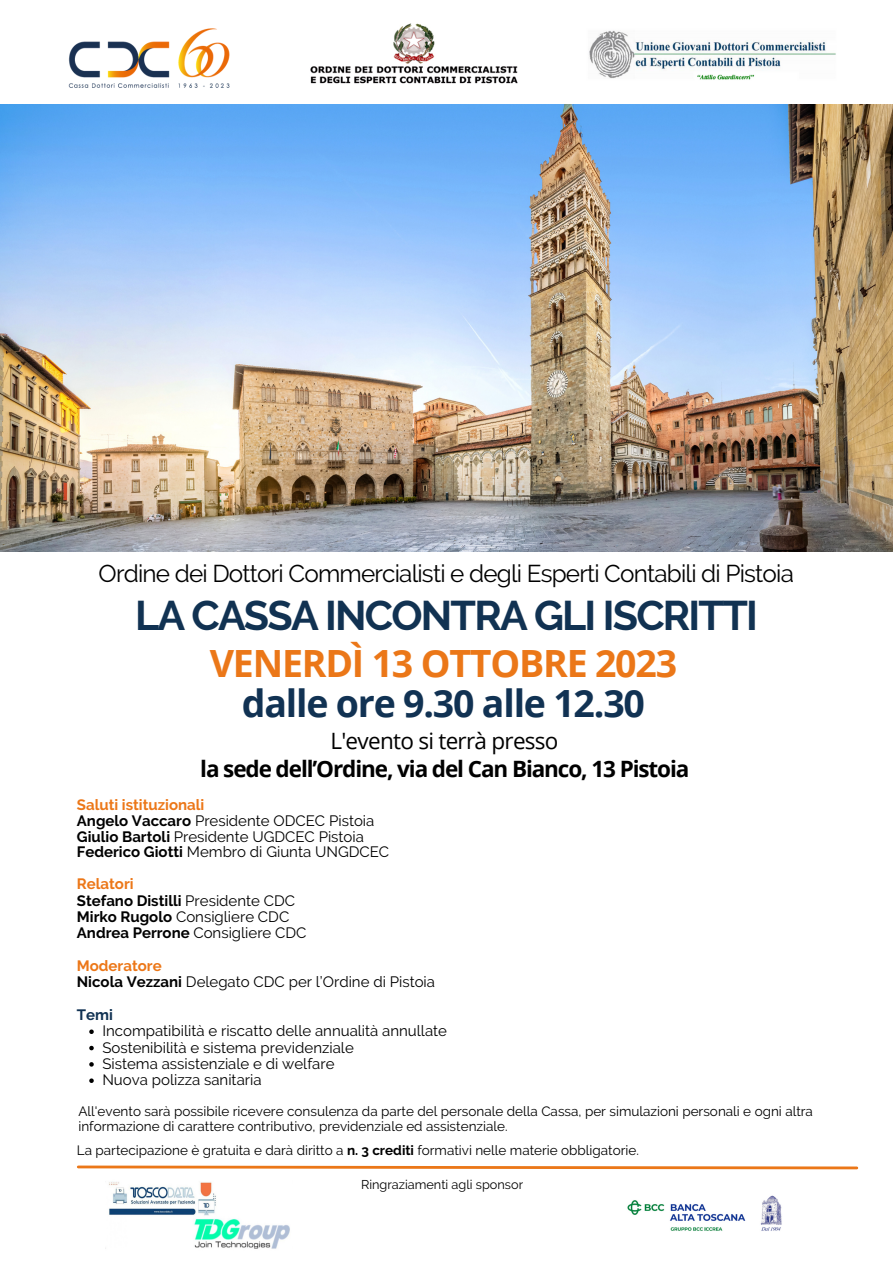
<style>
.page{position:relative;width:893px;height:1263px;background:#fff}
.page>*{position:absolute;margin:0;border:0;box-sizing:border-box;transform-origin:0 0}
.t1{font:700 41.25px "Raleway";letter-spacing:-.045em;color:#113252}
.t2{font:700 37.5px "Open Sans";letter-spacing:-.03em;color:#113253}
.t3{font:700 37.5px "Open Sans";letter-spacing:-.03em;color:#eb7718}
.t4{font:24.3px "Raleway";letter-spacing:-.035em;color:#000}
.t5{font:700 22.5px "Open Sans";letter-spacing:-.05em;color:#000}
.t6{font:22.5px "Open Sans";letter-spacing:-.03em;color:#000}
.t7{font:15px "Raleway";color:#000}
.t8{font:700 15px "Raleway";color:#ec7718}
.t9{font:700 15px "Raleway";color:#000}
.t10{font:700 15px "Raleway";color:#113253}
.t11{font:13.5px/15.2px "Raleway";color:#000}
.t12{font:12.75px "Raleway";color:#000}
.s1{font-weight:700}
.s2{font-weight:400}
</style>
<div class="page">
<img style="left:0;top:105px;width:893px;height:446px">
<svg style="left:77px;top:1165px;width:782px;height:5px"></svg>
<img style="left:68px;top:28px;width:162px;height:60px">
<img style="left:310px;top:23px;width:208px;height:61px">
<img style="left:589px;top:30px;width:247px;height:50px">
<img style="left:627px;top:1195px;width:155px;height:36px">
<svg style="left:89px;top:1029px;width:5px;height:5px"></svg>
<svg style="left:89px;top:1046px;width:5px;height:4px"></svg>
<svg style="left:89px;top:1062px;width:5px;height:4px"></svg>
<svg style="left:89px;top:1078px;width:5px;height:5px"></svg>
<img style="left:105px;top:1181px;width:185px;height:68px">
<p class="t4" style="left:99px;top:559px;width:697px">Ordine dei Dottori Commercialisti e degli Esperti Contabili di Pistoia</p>
<p class="t1" style="left:135px;top:591px;width:624px">LA CASSA INCONTRA GLI ISCRITTI</p>
<p class="t3" style="left:210px;top:637px;width:469px">VENERDÌ 13 OTTOBRE 2023</p>
<p class="t2" style="left:242px;top:677px;width:404px">dalle ore 9.30 alle 12.30</p>
<p class="t6" style="left:330px;top:725px;width:230px">L'evento si terrà presso</p>
<p class="t5" style="left:200px;top:753px;width:491px">la sede dell’Ordine, via del Can Bianco, 13 Pistoia</p>
<p class="t8" style="left:77px;top:796px;width:129px">Saluti istituzionali</p>
<p class="t7" style="left:77px;top:812px;width:299px"><span class="s1">Angelo Vaccaro</span> Presidente ODCEC Pistoia</p>
<p class="t7" style="left:77px;top:827px;width:289px"><span class="s1">Giulio Bartoli</span> Presidente UGDCEC Pistoia</p>
<p class="t7" style="left:77px;top:843px;width:314px"><span class="s1">Federico Giotti</span> Membro di Giunta UNGDCEC</p>
<p class="t8" style="left:77px;top:875px;width:58px">Relatori</p>
<p class="t9" style="left:77px;top:891px;width:220px">Stefano Distilli <span class="s2">Presidente CDC</span></p>
<p class="t7" style="left:77px;top:908px;width:214px"><span class="s1">Mirko Rugolo</span> Consigliere CDC</p>
<p class="t7" style="left:77px;top:924px;width:231px"><span class="s1">Andrea Perrone</span> Consigliere CDC</p>
<p class="t8" style="left:77px;top:957px;width:86px">Moderatore</p>
<p class="t7" style="left:77px;top:973px;width:360px"><span class="s1">Nicola Vezzani</span> Delegato CDC per l’Ordine di Pistoia</p>
<p class="t10" style="left:77px;top:1006px;width:38px">Temi</p>
<p class="t7" style="left:102px;top:1022px;width:346px">Incompatibilità e riscatto delle annualità annullate</p>
<p class="t7" style="left:102px;top:1038px;width:253px">Sostenibilità e sistema previdenziale</p>
<p class="t7" style="left:102px;top:1055px;width:234px">Sistema assistenziale e di welfare</p>
<p class="t7" style="left:102px;top:1071px;width:161px">Nuova polizza sanitaria</p>
<p class="t11" style="left:78px;top:1104px;width:736px">All'evento sarà possibile ricevere consulenza da parte del personale della Cassa, per simulazioni personali e ogni altra informazione di carattere contributivo, previdenziale ed assistenziale.</p>
<p class="t11" style="left:77px;top:1142px;width:563px">La partecipazione è gratuita e darà diritto a <span class="s1">n. 3 crediti</span> formativi nelle materie obbligatorie.</p>
<p class="t12" style="left:361px;top:1176px;width:164px">Ringraziamenti agli sponsor</p>
</div>
